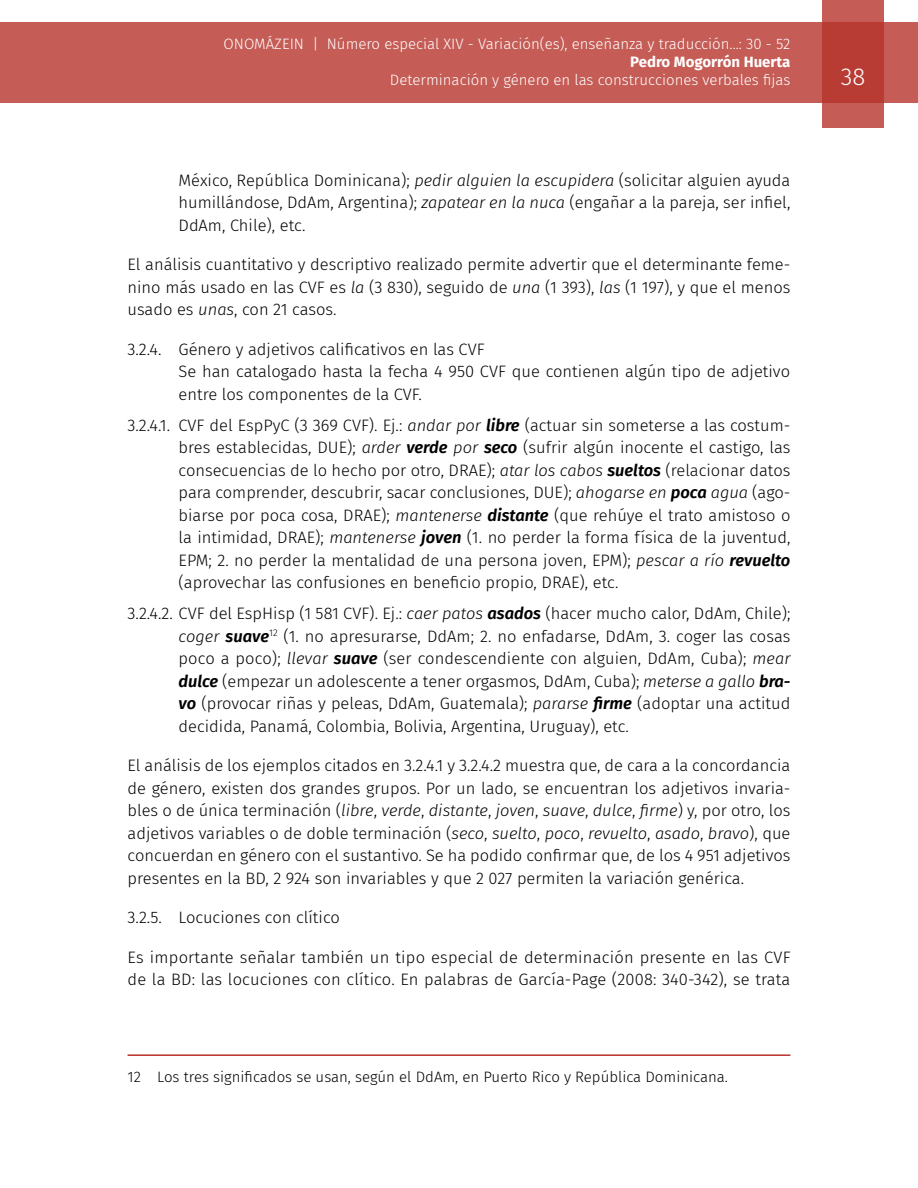
<style>
.page{position:relative;width:918px;height:1188px;background:#fff}
.page>*{position:absolute;margin:0;border:0;box-sizing:border-box;transform-origin:0 0}
.t1{font:300 24px "Fira Sans";color:#fff}
.t2{font:300 16.5px/22.5px "Fira Sans";color:#000;text-align:justify}
.t3{font:300 15px "Fira Sans";color:#fff}
.t4{font:300 15px "Fira Sans";color:#000}
.t5{font:700 15px "Fira Sans";color:#fff}
.s1{font-style:italic}
.s2{font-weight:600;font-style:italic}
</style>
<div class="page">
<div style="left:0;top:23px;width:918px;height:80px;background:#c55c56"></div>
<svg style="left:822px;top:0;width:62px;height:128px;fill:#b93c34"></svg>
<hr style="left:128px;top:1054px;width:662px;height:2px;background:#b7342c">
<p class="t3" style="left:224px;top:34px;width:568px">ONOMÁZEIN | Número especial XIV - Variación(es), enseñanza y traducción...: 30 - 52</p>
<p class="t5" style="left:630px;top:50px;width:162px">Pedro Mogorrón Huerta</p>
<p class="t3" style="left:390px;top:70px;width:402px">Determinación y género en las construcciones verbales fijas</p>
<h1 class="t1" style="left:841px;top:60px;width:26px">38</h1>
<p class="t2" style="left:179px;top:168px;width:613px">México, República Dominicana); <span class="s1">pedir alguien la escupidera</span> (solicitar alguien ayuda humillándose, DdAm, Argentina); <span class="s1">zapatear en la nuca</span> (engañar a la pareja, ser infiel, DdAm, Chile), etc.</p>
<p class="t2" style="left:128px;top:253px;width:664px">El análisis cuantitativo y descriptivo realizado permite advertir que el determinante feme&shy;nino más usado en las CVF es <span class="s1">la</span> (3 830), seguido de <span class="s1">una</span> (1 393), <span class="s1">las</span> (1 197), y que el menos usado es <span class="s1">unas</span>, con 21 casos.</p>
<p class="t2" style="left:179px;top:337px;width:613px;text-align:left;text-indent:-51px">3.2.4. Género y adjetivos calificativos en las CVF<br>Se han catalogado hasta la fecha 4 950 CVF que contienen algún tipo de adjetivo entre los componentes de la CVF.</p>
<p class="t2" style="left:179px;top:413px;width:613px;text-indent:-51px">3.2.4.1. CVF del EspPyC (3 369 CVF). Ej.: <span class="s1">andar por</span> <span class="s2">libre</span> (actuar sin someterse a las costum&shy;bres establecidas, DUE); <span class="s1">arder</span> <span class="s2">verde</span> <span class="s1">por</span> <span class="s2">seco</span> (sufrir algún inocente el castigo, las consecuencias de lo hecho por otro, DRAE); <span class="s1">atar los cabos</span> <span class="s2">sueltos</span> (relacionar datos para comprender, descubrir, sacar conclusiones, DUE); <span class="s1">ahogarse en</span> <span class="s2">poca</span> <span class="s1">agua</span> (ago&shy;biarse por poca cosa, DRAE); <span class="s1">mantenerse</span> <span class="s2">distante</span> (que rehúye el trato amistoso o la intimidad, DRAE); <span class="s1">mantenerse</span> <span class="s2">joven</span> (1. no perder la forma física de la juventud, EPM; 2. no perder la mentalidad de una persona joven, EPM); <span class="s1">pescar a río</span> <span class="s2">revuelto </span>(aprovechar las confusiones en beneficio propio, DRAE), etc.</p>
<p class="t2" style="left:179px;top:602px;width:613px;text-indent:-51px">3.2.4.2. CVF del EspHisp (1 581 CVF). Ej.: <span class="s1">caer patos</span> <span class="s2">asados</span> (hacer mucho calor, DdAm, Chile); <span class="s1">coger</span> <span class="s2">suave</span><sup>12</sup> (1. no apresurarse, DdAm; 2. no enfadarse, DdAm, 3. coger las cosas poco a poco); <span class="s1">llevar</span> <span class="s2">suave</span> (ser condescendiente con alguien, DdAm, Cuba); <span class="s1">mear </span><span class="s2">dulce</span> (empezar un adolescente a tener orgasmos, DdAm, Cuba); <span class="s1">meterse a gallo</span> <span class="s2">bra&shy;vo</span> (provocar riñas y peleas, DdAm, Guatemala); <span class="s1">pararse</span> <span class="s2">firme</span> (adoptar una actitud decidida, Panamá, Colombia, Bolivia, Argentina, Uruguay), etc.</p>
<p class="t2" style="left:128px;top:754px;width:664px">El análisis de los ejemplos citados en 3.2.4.1 y 3.2.4.2 muestra que, de cara a la concordancia de género, existen dos grandes grupos. Por un lado, se encuentran los adjetivos invaria&shy;bles o de única terminación (<span class="s1">libre</span>, <span class="s1">verde</span>, <span class="s1">distante</span>, <span class="s1">joven</span>, <span class="s1">suave</span>, <span class="s1">dulce</span>, <span class="s1">firme</span>) y, por otro, los adjetivos variables o de doble terminación (<span class="s1">seco</span>, <span class="s1">suelto</span>, <span class="s1">poco</span>, <span class="s1">revuelto</span>, <span class="s1">asado</span>, <span class="s1">bravo</span>), que concuerdan en género con el sustantivo. Se ha podido confirmar que, de los 4 951 adjetivos presentes en la BD, 2 924 son invariables y que 2 027 permiten la variación genérica.</p>
<p class="t2" style="left:128px;top:906px;width:214px">3.2.5. Locuciones con clítico</p>
<p class="t2" style="left:128px;top:946px;width:665px">Es importante señalar también un tipo especial de determinación presente en las CVF de la BD: las locuciones con clítico. En palabras de García-Page (2008: 340-342), se trata</p>
<p class="t4" style="left:128px;top:1066px;width:602px">12 Los tres significados se usan, según el DdAm, en Puerto Rico y República Dominicana.</p>
</div>
